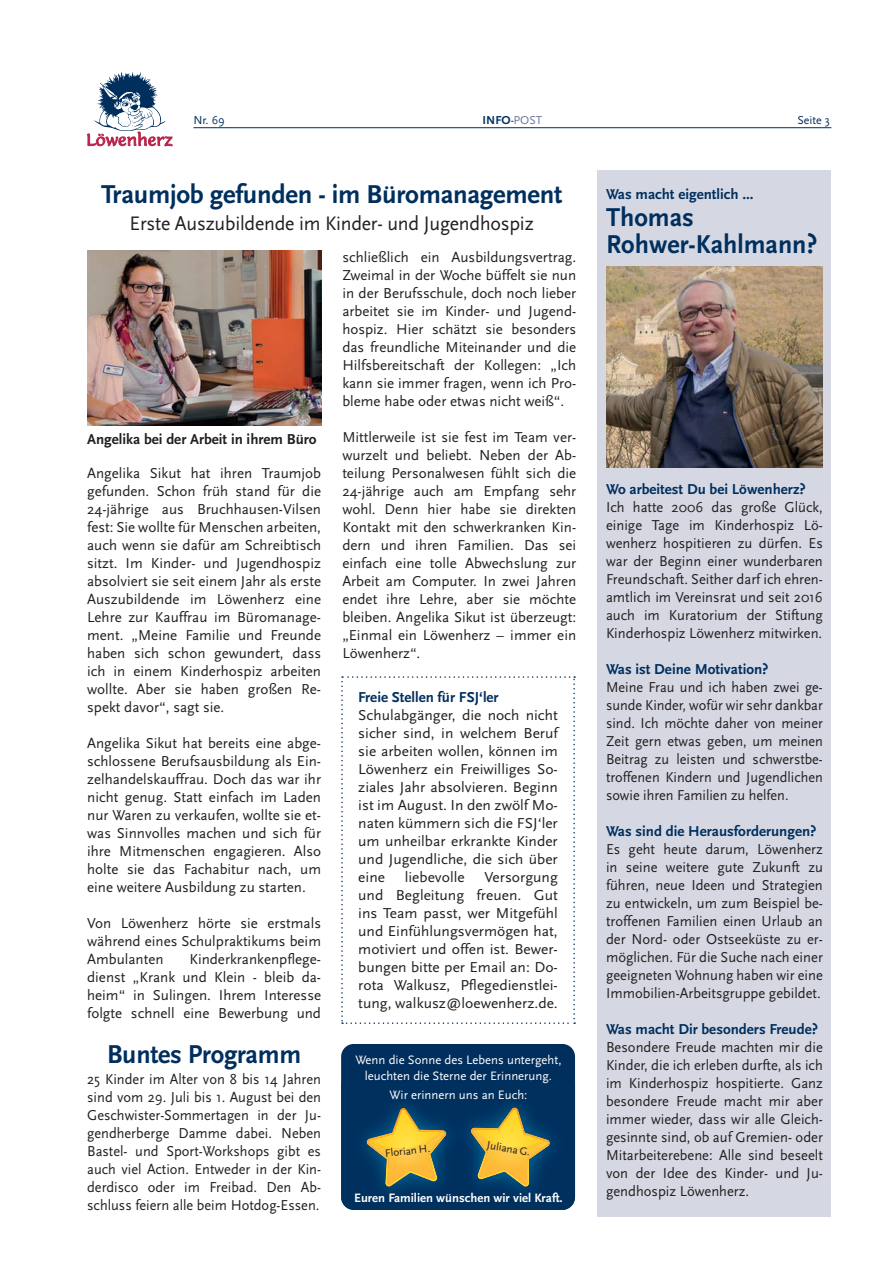
<style>
.page{position:relative;width:893px;height:1263px;background:#fff}
.page>*{position:absolute;margin:0;border:0;box-sizing:border-box;transform-origin:0 0}
.t1{font:700 27px/27px "Scala Sans";letter-spacing:-.01em;color:#002f5e}
.t2{font:20.4px "Scala Sans";letter-spacing:-.01em;color:#231f20}
.t3{font:15px/18px "Scala Sans";color:#231f20;text-align:justify}
.t4{font:15px/18px "Scala Sans";color:#231f20;text-align:justify;scale:.96 1}
.t5{font:15px/18px "Scala Sans";color:#231f20;text-align:justify;scale:.95 1}
.t6{font:700 15px "Scala Sans";color:#002f5e}
.t7{font:700 15px "Scala Sans";color:#231f20}
.t8{font:12.75px/15.3px "Scala Sans";color:#fff;text-align:center}
.t9{font:700 12.75px "Scala Sans";color:#fff}
.t10{font:12px "Scala Sans";color:#002f5e}
.t11{font:700 12px "Scala Sans";color:#002f5e}
.t12{font:11.1px "Scala Sans";color:#231f20}
.s1{font-weight:400}
.s2{font-weight:400;color:#697a9d}
</style>
<div class="page">
<div style="left:341px;top:1044px;width:234px;height:166px;background:#002f5e;border-radius:13px"></div>
<img style="left:341px;top:1082px;width:89px;height:128px">
<img style="left:505px;top:1104px;width:70px;height:106px">
<img style="left:446px;top:1125px;width:25px;height:22px">
<svg style="left:366px;top:1108px;width:80px;height:79px"></svg>
<svg style="left:471px;top:1107px;width:79px;height:80px"></svg>
<img style="left:475px;top:1109px;width:68px;height:39px">
<svg style="left:341px;top:676px;width:234px;height:348px"></svg>
<hr style="left:193px;top:127px;width:638px;height:1px;background:#002f5e">
<svg style="left:87px;top:72px;width:85px;height:74px"></svg>
<img style="left:87px;top:251px;width:234px;height:174px">
<div style="left:597px;top:170px;width:234px;height:1046px;background:#d5d8e3"></div>
<img style="left:606px;top:266px;width:217px;height:202px">
<p class="t10" style="left:193px;top:114px;width:33px">Nr. 69</p>
<p class="t11" style="left:483px;top:115px;width:61px">INFO<span class="s1">-</span><span class="s2">POST</span></p>
<p class="t10" style="left:797px;top:114px;width:34px">Seite 3</p>
<h1 class="t1" style="left:101px;top:183px;width:463px">Traumjob gefunden - im Büromanagement</h1>
<h2 class="t2" style="left:130px;top:214px;width:406px">Erste Auszubildende im Kinder- und Jugendhospiz</h2>
<p class="t7" style="left:87px;top:433px;width:231px">Angelika bei der Arbeit in ihrem Büro</p>
<p class="t3" style="left:87px;top:465px;width:235px">Angelika Sikut hat ihren Traumjob gefunden. Schon früh stand für die 24-jährige aus Bruchhausen-Vilsen fest: Sie wollte für Menschen arbeiten, auch wenn sie dafür am Schreibtisch sitzt. Im Kinder- und Jugendhospiz absolviert sie seit einem Jahr als erste Auszubildende im Löwenherz eine Lehre zur Kauffrau im Büromanage&shy;ment. „Meine Familie und Freunde haben sich schon gewundert, dass ich in einem Kinderhospiz arbeiten wollte. Aber sie haben großen Re&shy;spekt davor“, sagt sie.</p>
<p class="t3" style="left:87px;top:735px;width:235px">Angelika Sikut hat bereits eine abge&shy;schlossene Berufsausbildung als Ein&shy;zelhandelskauffrau. Doch das war ihr nicht genug. Statt einfach im Laden nur Waren zu verkaufen, wollte sie et&shy;was Sinnvolles machen und sich für ihre Mitmenschen engagieren. Also holte sie das Fachabitur nach, um eine weitere Ausbildung zu starten.</p>
<p class="t3" style="left:87px;top:915px;width:235px">Von Löwenherz hörte sie erstmals während eines Schulpraktikums beim Ambulanten</p>
<p class="t3" style="left:87px;top:951px;width:235px;text-indent:102px">Kinderkrankenpflege&shy;dienst „Krank und Klein - bleib da&shy;heim“ in Sulingen. Ihrem Interesse folgte schnell eine Bewerbung und</p>
<h1 class="t1" style="left:107px;top:1042px;width:196px">Buntes Programm</h1>
<p class="t4" style="left:87px;top:1070px;width:245px">25 Kinder im Alter von 8 bis 14 Jahren sind vom 29. Juli bis 1. August bei den Geschwister-Sommertagen in der Ju&shy;gendherberge Damme dabei. Neben Bastel- und Sport-Workshops gibt es auch viel Action. Entweder in der Kin&shy;derdisco oder im Freibad. Den Ab&shy;schluss feiern alle beim Hotdog-Essen.</p>
<p class="t3" style="left:342px;top:249px;width:235px">schließlich ein Ausbildungsvertrag.<br>Zweimal in der Woche büffelt sie nun in der Berufsschule, doch noch lieber arbeitet sie im Kinder- und Jugend&shy;hospiz. Hier schätzt sie besonders das freundliche Miteinander und die Hilfsbereitschaft der Kollegen: „Ich kann sie immer fragen, wenn ich Pro&shy;bleme habe oder etwas nicht weiß“.</p>
<p class="t3" style="left:342px;top:429px;width:235px">Mittlerweile ist sie fest im Team ver&shy;wurzelt und beliebt. Neben der Ab&shy;teilung Personalwesen fühlt sich die 24-jährige auch am Empfang sehr wohl. Denn hier habe sie direkten Kontakt mit den schwerkranken Kin&shy;dern und ihren Familien. Das sei einfach eine tolle Abwechslung zur Arbeit am Computer. In zwei Jahren endet ihre Lehre, aber sie möchte bleiben. Angelika Sikut ist überzeugt: „Einmal ein Löwenherz – immer ein Löwenherz“.</p>
<p class="t6" style="left:358px;top:691px;width:142px">Freie Stellen für FSJ‘ler</p>
<p class="t3" style="left:358px;top:707px;width:201px">Schulabgänger, die noch nicht sicher sind, in welchem Beruf sie arbeiten wollen, können im Löwenherz ein Freiwilliges So&shy;ziales Jahr absolvieren. Beginn ist im August. In den zwölf Mo&shy;naten kümmern sich die FSJ‘ler um unheilbar erkrankte Kinder und Jugendliche, die sich über eine</p>
<p class="t3" style="left:405px;top:869px;width:61px">liebevolle</p>
<p class="t3" style="left:358px;top:869px;width:201px;text-indent:126px">Versorgung und Begleitung freuen. Gut ins Team passt, wer Mitgefühl und Einfühlungsvermögen hat, motiviert und offen ist. Bewer&shy;bungen bitte per Email an: Do&shy;rota Walkusz, Pflegedienstlei&shy;tung, walkusz@loewenherz.de.</p>
<p class="t8" style="left:355px;top:1053px;width:208px">Wenn die Sonne des Lebens untergeht, leuchten die Sterne der Erinnerung.</p>
<p class="t8" style="left:390px;top:1088px;width:139px">Wir erinnern uns an Euch:</p>
<p class="t12" style="left:384px;top:1148px;width:47px;rotate:-7deg">Florian H.</p>
<p class="t12" style="left:488px;top:1140px;width:45px;rotate:9deg">Juliana G.</p>
<p class="t9" style="left:354px;top:1193px;width:210px">Euren Familien wünschen wir viel Kraft.</p>
<p class="t6" style="left:606px;top:188px;width:149px">Was macht eigentlich ...</p>
<h1 class="t1" style="left:606px;top:206px;width:213px">Thomas<br>Rohwer-Kahlmann?</h1>
<p class="t6" style="left:606px;top:483px;width:201px">Wo arbeitest Du bei Löwenherz?</p>
<p class="t3" style="left:606px;top:499px;width:218px">Ich hatte 2006 das große Glück, einige Tage im Kinderhospiz Lö&shy;wenherz hospitieren zu dürfen. Es war der Beginn einer wunderbaren Freundschaft. Seither darf ich ehren&shy;amtlich im Vereinsrat und seit 2016 auch im Kuratorium der Stiftung Kinderhospiz Löwenherz mitwirken.</p>
<p class="t6" style="left:606px;top:663px;width:164px">Was ist Deine Motivation?</p>
<p class="t5" style="left:606px;top:679px;width:230px">Meine Frau und ich haben zwei ge&shy;sunde Kinder, wofür wir sehr dankbar sind. Ich möchte daher von meiner Zeit gern etwas geben, um meinen Beitrag zu leisten und schwerstbe&shy;troffenen Kindern und Jugendlichen sowie ihren Familien zu helfen.</p>
<p class="t6" style="left:606px;top:825px;width:212px">Was sind die Herausforderungen?</p>
<p class="t3" style="left:606px;top:841px;width:218px">Es geht heute darum, Löwenherz in seine weitere gute Zukunft zu führen, neue Ideen und Strategien zu entwickeln, um zum Beispiel be&shy;troffenen Familien einen Urlaub an der Nord- oder Ostseeküste zu er&shy;möglichen. Für die Suche nach einer geeigneten Wohnung haben wir eine Immobilien-Arbeitsgruppe gebildet.</p>
<p class="t6" style="left:606px;top:1023px;width:213px">Was macht Dir besonders Freude?</p>
<p class="t3" style="left:606px;top:1039px;width:218px">Besondere Freude machten mir die Kinder, die ich erleben durfte, als ich im Kinderhospiz hospitierte. Ganz besondere Freude macht mir aber immer wieder, dass wir alle Gleich&shy;gesinnte sind, ob auf Gremien- oder Mitarbeiterebene: Alle sind beseelt von der Idee des Kinder- und Ju&shy;gendhospiz Löwenherz.</p>
</div>
